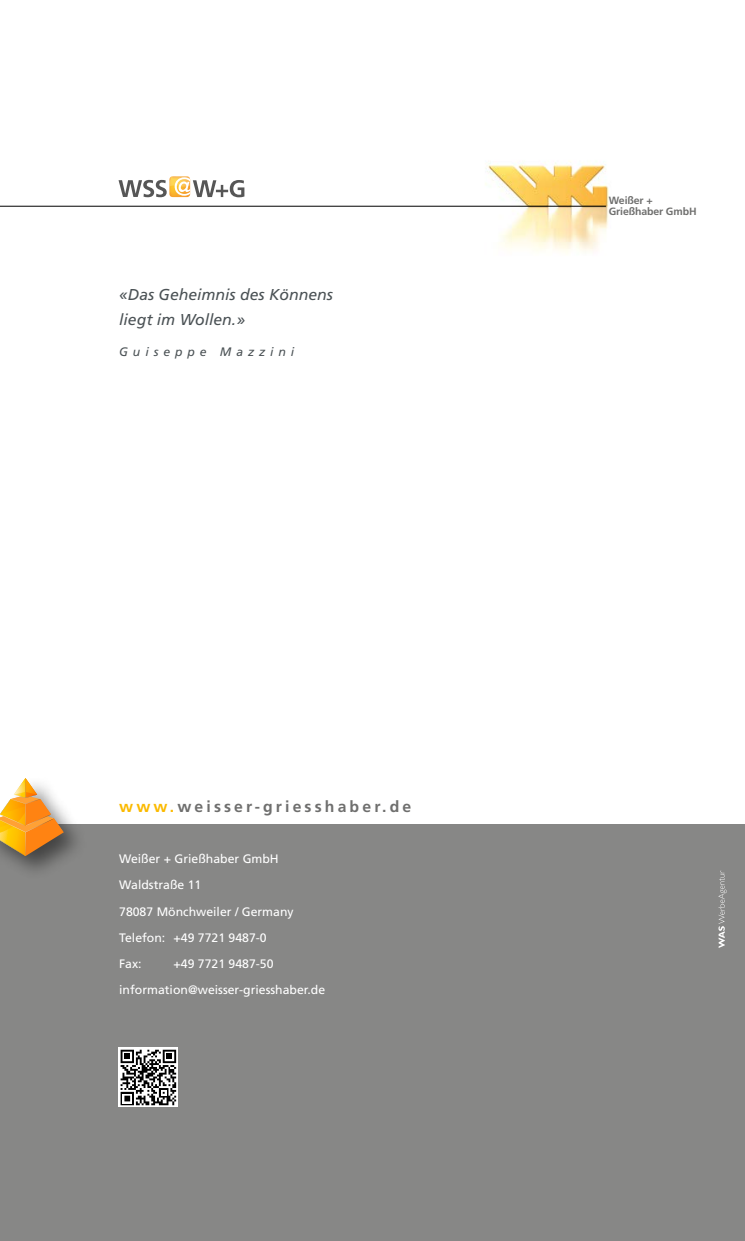
<style>
.page{position:relative;width:745px;height:1241px;background:#fff}
.page>*{position:absolute;margin:0;border:0;box-sizing:border-box;transform-origin:0 0}
.t1{font:italic 15.75px/24.5px "Frutiger";color:#4b5255}
.t2{font:700 15.75px "Frutiger";letter-spacing:.2em;color:#6f6f6e}
.t3{font:12.25px/26.2px "Frutiger LT Std";color:#fff}
.t4{font:italic 12.25px "Frutiger";letter-spacing:.4em;color:#4b5255}
.t5{font:700 10.5px/10.5px "Frutiger";letter-spacing:-.01em;color:#6f6f6e}
.s1{color:#fbba00}
</style>
<div class="page">
<img style="left:459px;top:161px;width:150px;height:92px">
<div style="left:0;top:823px;width:744px;height:417px;background:#878786"></div>
<svg style="left:718px;top:870px;width:8px;height:77px"></svg>
<hr style="left:0;top:206px;width:605px;height:1px;background:#000">
<div style="left:0;top:773px;width:88px;height:107px;background:#000;opacity:.5"></div>
<svg style="left:0;top:777px;width:64px;height:79px"></svg>
<svg style="left:118px;top:176px;width:126px;height:21px"></svg>
<svg style="left:119px;top:1047px;width:59px;height:59px"></svg>
<svg style="left:120px;top:1049px;width:56px;height:56px;background:#808080"></svg>
<p class="t1" style="left:119px;top:282px;width:215px">«Das Geheimnis des Könnens liegt im Wollen.»</p>
<p class="t4" style="left:119px;top:345px;width:176px">Guiseppe Mazzini</p>
<p class="t2" style="left:119px;top:797px;width:293px"><span class="s1">www.</span>weisser-griesshaber.de</p>
<p class="t3" style="left:119px;top:845px;width:176px">Weißer + Grießhaber GmbH<br>Waldstraße 11<br>78087 Mönchweiler / Germany<br>Telefon: +49 7721 9487-0<br>Fax:</p>
<p class="t3" style="left:119px;top:950px;width:207px;text-align:center">+49 7721 9487-50 information@weisser-griesshaber.de</p>
<p class="t5" style="left:608px;top:195px;width:89px">Weißer +<br>Grießhaber GmbH</p>
</div>
